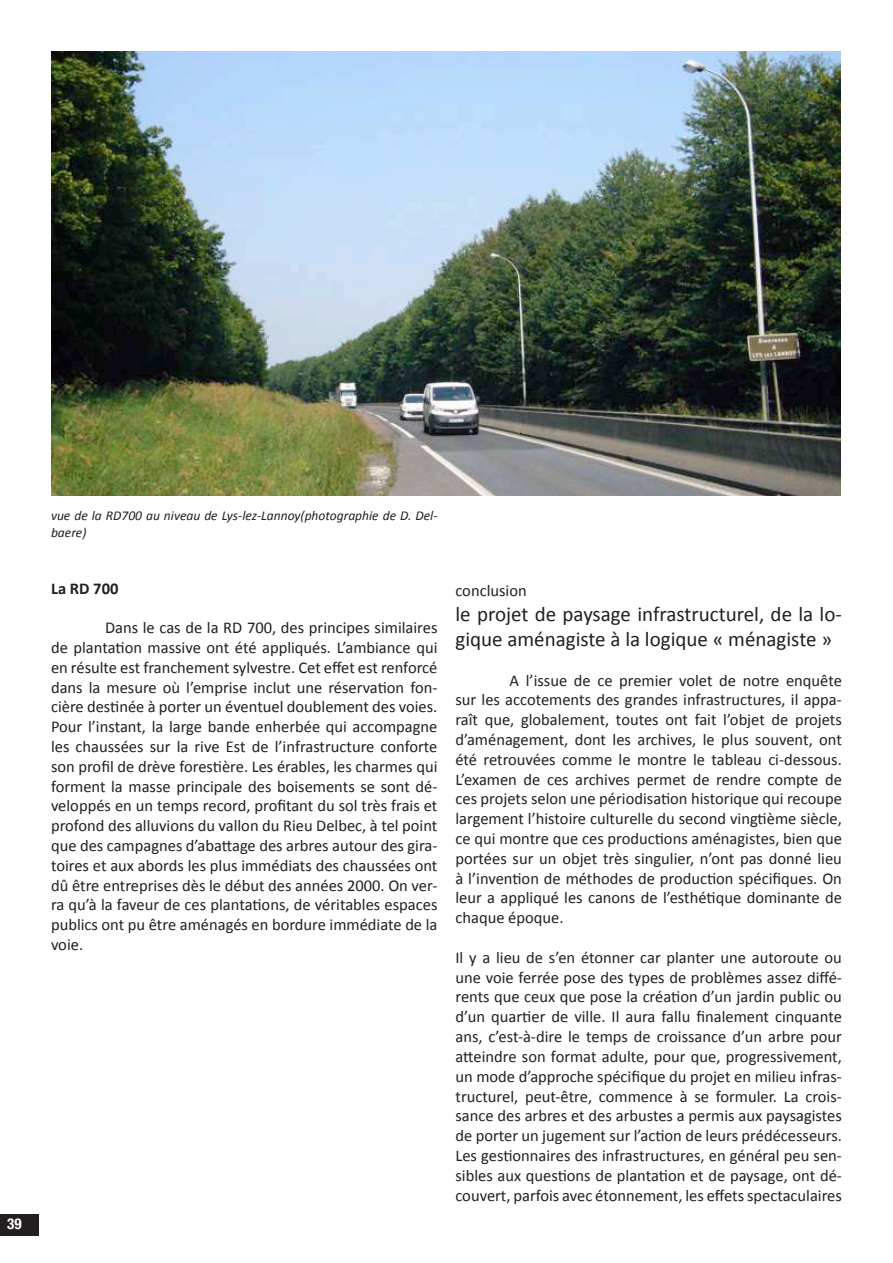
<style>
.page{position:relative;width:893px;height:1263px;background:#fff}
.page>*{position:absolute;margin:0;border:0;box-sizing:border-box;transform-origin:0 0}
.t1{font:21px/25.2px "Calibri";color:#231f20}
.t2{font:16.5px/19.8px "Calibri";color:#231f20;text-align:justify}
.t3{font:700 16.5px "Calibri";color:#231f20}
.t4{font:700 condensed 15px "Helvetica Neue";color:#fff}
.t5{font:italic 13.5px/16.2px "Calibri";color:#231f20}
</style>
<div class="page">
<img style="left:51px;top:51px;width:790px;height:445px">
<div style="left:0;top:1214px;width:38px;height:22px;background:#231f20"></div>
<p class="t4" style="left:7px;top:1214px;width:16px">39</p>
<p class="t5" style="left:51px;top:507px;width:388px">vue de la RD700 au niveau de Lys-lez-Lannoy(photographie de D. Del&shy;baere)</p>
<p class="t3" style="left:51px;top:577px;width:69px">La RD 700</p>
<p class="t2" style="left:51px;top:618px;width:388px;text-indent:54px">Dans le cas de la RD 700, des principes similaires de plantation massive ont été appliqués. L’ambiance qui en résulte est franchement sylvestre. Cet effet est renforcé dans la mesure où l’emprise inclut une réservation fon&shy;cière destinée à porter un éventuel doublement des voies.<br>Pour l’instant, la large bande enherbée qui accompagne les chaussées sur la rive Est de l’infrastructure conforte son profil de drève forestière. Les érables, les charmes qui forment la masse principale des boisements se sont dé&shy;veloppés en un temps record, profitant du sol très frais et profond des alluvions du vallon du Rieu Delbec, à tel point que des campagnes d’abattage des arbres autour des gira&shy;toires et aux abords les plus immédiats des chaussées ont dû être entreprises dès le début des années 2000. On ver&shy;ra qu’à la faveur de ces plantations, de véritables espaces publics ont pu être aménagés en bordure immédiate de la voie.</p>
<p class="t2" style="left:455px;top:580px;width:73px">conclusion</p>
<p class="t1" style="left:455px;top:601px;width:388px">le projet de paysage infrastructurel, de la lo&shy;gique aménagiste à la logique « ménagiste »</p>
<p class="t2" style="left:455px;top:670px;width:388px;text-indent:54px">A l’issue de ce premier volet de notre enquête sur les accotements des grandes infrastructures, il appa&shy;raît que, globalement, toutes ont fait l’objet de projets d’aménagement, dont les archives, le plus souvent, ont été retrouvées comme le montre le tableau ci-dessous.<br>L’examen de ces archives permet de rendre compte de ces projets selon une périodisation historique qui recoupe largement l’histoire culturelle du second vingtième siècle, ce qui montre que ces productions aménagistes, bien que portées sur un objet très singulier, n’ont pas donné lieu à l’invention de méthodes de production spécifiques. On leur a appliqué les canons de l’esthétique dominante de chaque époque.</p>
<p class="t2" style="left:455px;top:947px;width:388px">Il y a lieu de s’en étonner car planter une autoroute ou une voie ferrée pose des types de problèmes assez diffé&shy;rents que ceux que pose la création d’un jardin public ou d’un quartier de ville. Il aura fallu finalement cinquante ans, c’est-à-dire le temps de croissance d’un arbre pour atteindre son format adulte, pour que, progressivement, un mode d’approche spécifique du projet en milieu infras&shy;tructurel, peut-être, commence à se formuler. La crois&shy;sance des arbres et des arbustes a permis aux paysagistes de porter un jugement sur l’action de leurs prédécesseurs.<br>Les gestionnaires des infrastructures, en général peu sen&shy;sibles aux questions de plantation et de paysage, ont dé&shy;couvert, parfois avec étonnement, les effets spectaculaires</p>
</div>
